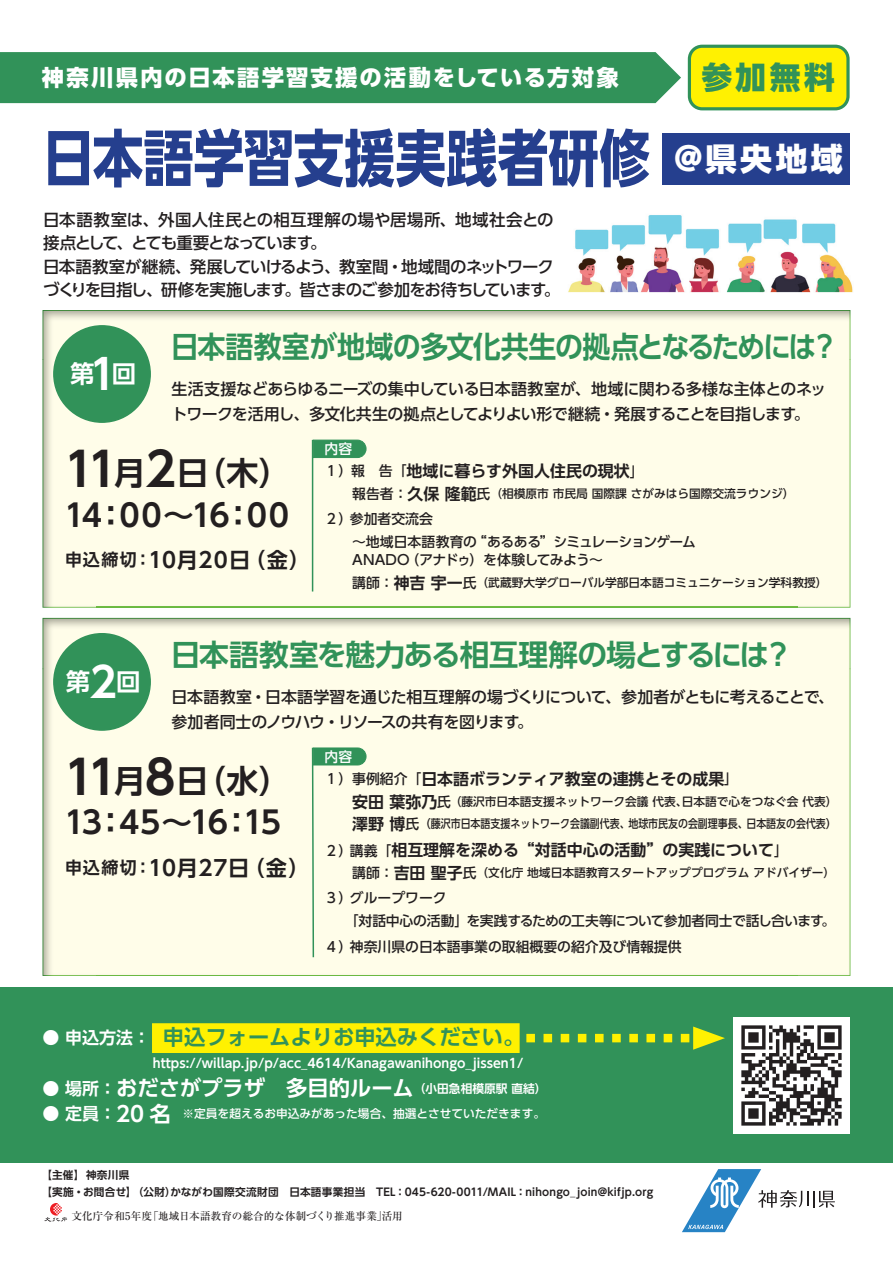
<style>
.page{position:relative;width:893px;height:1263px;background:#fff}
.page>*{position:absolute;margin:0;border:0;box-sizing:border-box;transform-origin:0 0}
.t1{font:700 61.65px "UD Shin Go Pro";letter-spacing:.005em;color:#253f8e;scale:.82 1}
.t2{font:700 31.95px "UD Shin Go Pro De";color:#231f20}
.t3{font:800 31.95px "UD Shin Go Pro";color:#fff}
.t4{font:700 30.9px "UD Shin Go Pro De";letter-spacing:-.075em;color:#231f20}
.t5{font:800 30.9px "UD Shin Go Pro";color:#319259}
.t6{font:700 29.7px "UD Shin Go Pro De";letter-spacing:-.04em;color:#319259;scale:.94 1}
.t7{font:700 29.7px "UD Shin Go Pro De";letter-spacing:-.04em;color:#319259}
.t8{font:700 24.45px "UD Shin Go Pro De";color:#fff}
.t9{font:800 22.35px "UD Shin Go Pro";letter-spacing:.09em;color:#fff}
.t10{font:700 21.3px "UD Shin Go Pro De";color:#fff}
.t11{font:700 21.3px "UD Shin Go Pro De";letter-spacing:.03em;color:#231f20}
.t12{font:700 21.3px "UD Shin Go Pro De";color:#319259}
.t13{font:500 16.5px/23.4px "UD Shin Go Pro";letter-spacing:-.045em;color:#231f20}
.t14{font:500 15.9px/24.5px "UD Shin Go Pro";letter-spacing:-.025em;color:#231f20}
.t15{font:700 15.9px "UD Shin Go Pro De";color:#231f20}
.t16{font:500 13.8px/22.4px "UD Shin Go Pro";letter-spacing:-.02em;color:#231f20}
.t17{font:500 13.8px/22.4px "UD Shin Go Pro";letter-spacing:-.025em;color:#231f20}
.t18{font:500 13.8px "UD Shin Go Pro";color:#231f20}
.t19{font:500 13.8px "UD Shin Go Pro";letter-spacing:-.04em;color:#231f20}
.t20{font:500 13.8px "UD Shin Go Pro";color:#fff}
.t21{font:700 12.75px "UD Shin Go Pro De";color:#fff}
.t22{font:500 11.7px/22.4px "UD Shin Go Pro";color:#231f20}
.t23{font:500 11.7px "UD Shin Go Pro";color:#fff}
.t24{font:700 10.65px/17px "UD Shin Go Pro De";letter-spacing:.02em;color:#231f20}
.t25{font:500 10.65px "Ryumin Pro";color:#231f20}
.s1{font-size:41.4px}
.s2{font-size:46.8px}
.s3{font-size:16.95px}
.s4{font-family:"UD Shin Go Pro";font-weight:500;font-size:13.8px}
.s5{font-size:13.8px}
.s6{font-family:"UD Shin Go Pro De";font-weight:700;font-size:15.9px}
.s7{font-size:16.95px;color:#fff}
.s8{font-family:"UD Shin Go Pro De";font-weight:700;font-size:16.95px}
.s9{font-family:"UD Shin Go Pro De";font-weight:700;font-size:21.3px}
</style>
<div class="page">
<div style="left:97px;top:669px;width:699px;height:306px;background:#fffde9"></div>
<img style="left:43px;top:618px;width:807px;height:51px">
<img style="left:43px;top:669px;width:54px;height:307px">
<div style="left:796px;top:669px;width:54px;height:307px;background:#fffde9"></div>
<img style="left:96px;top:975px;width:701px;height:1px">
<div style="left:97px;top:360px;width:699px;height:247px;background:#fffde9"></div>
<img style="left:43px;top:310px;width:807px;height:50px">
<img style="left:43px;top:359px;width:54px;height:249px">
<div style="left:796px;top:359px;width:54px;height:249px;background:#fffde9"></div>
<img style="left:96px;top:607px;width:701px;height:1px">
<div style="left:0;top:987px;width:893px;height:175px;background:#319259"></div>
<svg style="left:526px;top:1026px;width:199px;height:24px"></svg>
<div style="left:152px;top:1023px;width:368px;height:30px;background:#fff101"></div>
<div style="left:689px;top:46px;width:159px;height:63px;background:#fff101;border-radius:13px"></div>
<div style="left:688px;top:45px;width:162px;height:65px;border:3px solid #319259;border-radius:13px"></div>
<img style="left:568px;top:215px;width:285px;height:78px">
<div style="left:54px;top:634px;width:96px;height:96px;background:#319259;border-radius:50%"></div>
<div style="left:53px;top:633px;width:98px;height:98px;border:2px solid #319259;border-radius:50%"></div>
<div style="left:54px;top:326px;width:96px;height:96px;background:#319259;border-radius:50%"></div>
<div style="left:53px;top:325px;width:98px;height:98px;border:2px solid #319259;border-radius:50%"></div>
<hr style="left:312px;top:440px;width:1px;height:151px;background:#319259">
<svg style="left:311px;top:746px;width:55px;height:213px;background:#e9f1d9"></svg>
<svg style="left:313px;top:440px;width:53px;height:18px"></svg>
<svg style="left:45px;top:1203px;width:22px;height:19px"></svg>
<div style="left:662px;top:134px;width:188px;height:51px;background:#253f8e"></div>
<div style="left:0;top:52px;width:681px;height:51px;background:#319259"></div>
<svg style="left:682px;top:1169px;width:153px;height:63px"></svg>
<img style="left:733px;top:1017px;width:117px;height:117px">
<h3 class="t9" style="left:42px;top:59px;width:579px">神奈川県内の日本語学習支援の活動をしている方対象</h3>
<h1 class="t1" style="left:43px;top:108px;width:741px">日本語学習支援実践者研修</h1>
<h3 class="t13" style="left:43px;top:207px;width:519px">日本語教室は、外国人住民との相互理解の場や居場所、地域社会との接点として、とても重要となっています。<br>日本語教室が継続、発展していけるよう、教室間・地域間のネットワークづくりを目指し、研修を実施します。皆さまのご参加をお待ちしています。</h3>
<h3 class="t5" style="left:702px;top:52px;width:135px">参加無料</h3>
<h2 class="t3" style="left:672px;top:133px;width:172px">＠県央地域</h2>
<h3 class="t8" style="left:70px;top:354px;width:68px">第<span class="s1">1</span>回</h3>
<h3 class="t6" style="left:171px;top:323px;width:712px">日本語教室が地域の多文化共生の拠点となるためには？</h3>
<h3 class="t14" style="left:171px;top:377px;width:656px">生活支援などあらゆるニーズの集中している日本語教室が、地域に関わる多様な主体とのネットワークを活用し、多文化共生の拠点としてよりよい形で継続・発展することを目指します。</h3>
<h2 class="t2" style="left:64px;top:447px;width:228px"><span class="s2">11</span>月<span class="s2">2</span>日（木）</h2>
<h3 class="t4" style="left:64px;top:490px;width:226px">14：00～16：00</h3>
<h3 class="t11" style="left:65px;top:542px;width:247px"><span class="s3">申込締切：</span>10月20日（金）</h3>
<p class="t20" style="left:325px;top:438px;width:29px">内容</p>
<h3 class="t15" style="left:325px;top:458px;width:321px"><span class="s4">１）報　告「</span>地域に暮らす外国人住民の現状<span class="s4">」</span></h3>
<p class="t22" style="left:352px;top:482px;width:444px"><span class="s5">報告者：</span><span class="s6">久保 隆範</span><span class="s5">氏</span>（相模原市 市民局 国際課 さがみはら国際交流ラウンジ）</p>
<p class="t17" style="left:352px;top:507px;width:345px;text-indent:-28px">２）参加者交流会<br>～地域日本語教育の“あるある”シミュレーションゲーム</p>
<p class="t19" style="left:352px;top:548px;width:252px">ANADO（アナドゥ）を体験してみよう～</p>
<p class="t22" style="left:352px;top:571px;width:477px"><span class="s5">講師：</span><span class="s6">神吉 宇一</span><span class="s5">氏</span>（武蔵野大学グローバル学部日本語コミュニケーション学科教授）</p>
<h3 class="t8" style="left:66px;top:662px;width:76px">第<span class="s1">2</span>回</h3>
<h3 class="t7" style="left:171px;top:631px;width:624px">日本語教室を魅力ある相互理解の場とするには？</h3>
<h3 class="t14" style="left:171px;top:685px;width:664px">日本語教室・日本語学習を通じた相互理解の場づくりについて、参加者がともに考えることで、参加者同士のノウハウ・リソースの共有を図ります。</h3>
<h2 class="t2" style="left:64px;top:755px;width:228px"><span class="s2">11</span>月<span class="s2">8</span>日（水）</h2>
<h3 class="t4" style="left:64px;top:798px;width:218px">13：45～16：15</h3>
<h3 class="t11" style="left:65px;top:850px;width:246px"><span class="s3">申込締切：</span>10月27日（金）</h3>
<p class="t20" style="left:325px;top:746px;width:29px">内容</p>
<h3 class="t15" style="left:325px;top:766px;width:415px"><span class="s4">１）事例紹介「</span>日本語ボランティア教室の連携とその成果<span class="s4">」</span></h3>
<p class="t22" style="left:352px;top:790px;width:487px"><span class="s6">安田 葉弥乃</span><span class="s5">氏</span>（藤沢市日本語支援ネットワーク会議 代表、日本語で心をつなぐ会 代表）<span class="s6">澤野 博</span><span class="s5">氏</span>（藤沢市日本語支援ネットワーク会議副代表、地球市民友の会副理事長、日本語友の会代表）</p>
<h3 class="t15" style="left:325px;top:837px;width:465px"><span class="s4">２）講義「</span>相互理解を深める“対話中心の活動”の実践について<span class="s4">」</span></h3>
<p class="t22" style="left:352px;top:861px;width:484px"><span class="s5">講師：</span><span class="s6">吉田 聖子</span><span class="s5">氏</span>（文化庁 地域日本語教育スタートアッププログラム アドバイザー）</p>
<p class="t16" style="left:345px;top:887px;width:492px;text-indent:-20px">３）グループワーク<br>「対話中心の活動」を実践するための工夫等について参加者同士で話し合います。</p>
<p class="t18" style="left:325px;top:936px;width:358px">４）神奈川県の日本語事業の取組概要の紹介及び情報提供</p>
<h3 class="t12" style="left:43px;top:1020px;width:483px"><span class="s7">● 申込方法：</span> 申込フォームよりお申込みください。</h3>
<p class="t21" style="left:153px;top:1052px;width:372px">https://willap.jp/p/acc_4614/Kanagawanihongo_jissen1/</p>
<h3 class="t10" style="left:43px;top:1071px;width:505px"><span class="s3">● 場所：</span>おださがプラザ　多目的ルーム<sup>（小田急相模原駅</sup> <sup>直結）</sup></h3>
<p class="t23" style="left:43px;top:1104px;width:504px"><span class="s8">● 定員：</span><span class="s9">20 名</span>　※定員を超えるお申込みがあった場合、抽選とさせていただきます。</p>
<p class="t24" style="left:41px;top:1166px;width:613px">【主催】 神奈川県　　<br>【実施・お問合せ】（公財）かながわ国際交流財団　日本語事業担当　TEL：045-620-0011/MAIL：nihongo_join@kifjp.org</p>
<p class="t25" style="left:72px;top:1208px;width:333px">文化庁令和5年度「地域日本語教育の総合的な体制づくり推進事業 」活用</p>
</div>
